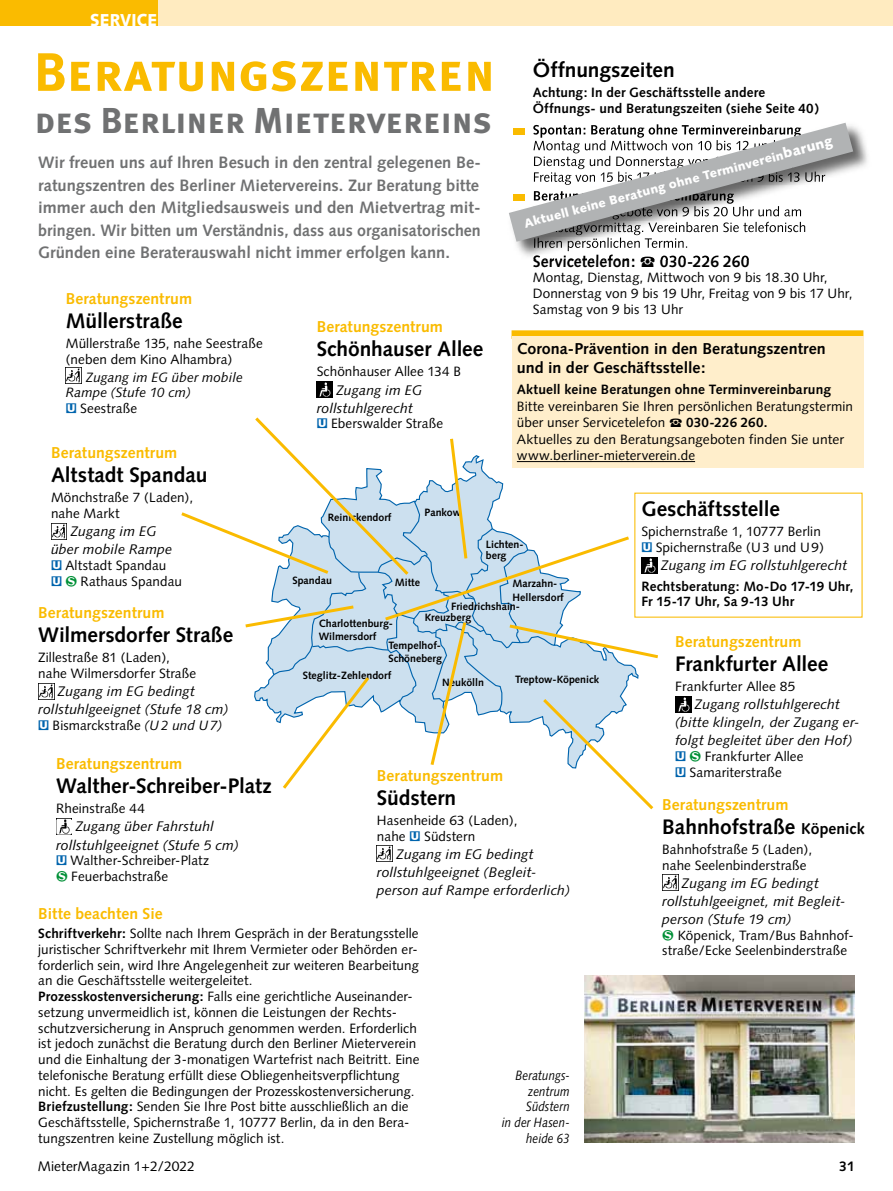
<style>
.page{position:relative;width:893px;height:1191px;background:#fff}
.page>*{position:absolute;margin:0;border:0;box-sizing:border-box;transform-origin:0 0}
.t1{font:54px "Meta Plus Bold Caps";color:#fabb00}
.t2{font:36px "Meta Plus Bold Caps";color:#707172}
.t3{font:700 21px "Syntax";color:#000}
.t4{font:900 17.25px "Syntax";letter-spacing:.015em;color:#fff;scale:.9 1}
.t5{font:700 16.5px/22.5px "Syntax";color:#707172;text-align:justify}
.t6{font:700 15.75px "Syntax";letter-spacing:.005em;color:#fabb00}
.t7{font:700 15.75px/19.5px "Syntax";letter-spacing:.005em;color:#000}
.t8{font:italic 13.8px/18px "Syntax";letter-spacing:.005em;color:#000}
.t9{font:13.8px "Syntax";letter-spacing:.005em;color:#000}
.t10{font:700 13.8px "Syntax";color:#000}
.t11{font:13.5px/15.8px "Syntax";letter-spacing:.005em;color:#000}
.t12{font:700 13.5px/15.8px "Syntax";letter-spacing:.01em;color:#000}
.t13{font:italic 13.5px/15.8px "Syntax";letter-spacing:.01em;color:#000}
.t14{font:italic 13.5px/15.8px "Syntax";letter-spacing:.01em;color:#000;text-align:right;scale:.85 1}
.t15{font:900 12.45px "Syntax";color:#fff}
.t16{font:700 10.65px/13.6px "Syntax";color:#000}
.s1{font-size:14.25px}
.s2{font-family:"European Pi Three";font-weight:400}
.s3{font-family:"Bundesbahn Pi Two";font-style:normal;color:#0064ad}
.s4{font-style:normal}
.s5{font-family:"Bundesbahn Pi Two";color:#0064ad}
.s6{font-family:"European Pi Three"}
.s7{font-weight:700}
.s8{font-family:"Bundesbahn Pi Two";color:#009037}
.s9{font-style:italic}
.s10{font-size:15.75px}
</style>
<div class="page">
<div style="left:0;top:0;width:893px;height:26px;background:#ffebc0"></div>
<img style="left:377px;top:846px;width:16px;height:16px">
<img style="left:56px;top:818px;width:16px;height:16px">
<img style="left:38px;top:683px;width:16px;height:16px">
<img style="left:51px;top:523px;width:16px;height:16px">
<div style="left:0;top:0;width:157px;height:26px;background:#fabb00"></div>
<img style="left:66px;top:368px;width:16px;height:16px">
<img style="left:584px;top:975px;width:271px;height:167px">
<img style="left:662px;top:875px;width:16px;height:16px">
<img style="left:675px;top:696px;width:16px;height:16px">
<img style="left:317px;top:382px;width:16px;height:16px">
<svg style="left:181px;top:417px;width:480px;height:393px"></svg>
<div style="left:512px;top:330px;width:351px;height:9px;background:#fabb00"></div>
<div style="left:512px;top:336px;width:351px;height:131px;background:#ffeecb"></div>
<hr style="left:517px;top:461px;width:178px;height:1px;background:#000">
<img style="left:533px;top:255px;width:102px;height:4px">
<svg style="left:641px;top:257px;width:14px;height:2px"></svg>
<img style="left:660px;top:256px;width:59px;height:3px">
<img style="left:723px;top:256px;width:26px;height:3px">
<img style="left:516px;top:126px;width:351px;height:129px">
<img style="left:534px;top:242px;width:153px;height:9px">
<svg style="left:509px;top:123px;width:344px;height:119px"></svg>
<p class="t4" style="left:90px;top:9px;width:76px">SERVICE</p>
<h1 class="t1" style="left:34px;top:41px;width:463px">Beratungszentren</h1>
<h2 class="t2" style="left:35px;top:99px;width:459px">des Berliner Mietervereins</h2>
<p class="t5" style="left:38px;top:151px;width:444px">Wir freuen uns auf Ihren Besuch in den zentral gelegenen Be&shy;ratungszentren des Berliner Mietervereins. Zur Beratung bitte immer auch den Mitgliedsausweis und den Mietvertrag mit&shy;bringen. Wir bitten um Verständnis, dass aus organisatorischen Gründen eine Beraterauswahl nicht immer erfolgen kann.</p>
<h3 class="t3" style="left:533px;top:57px;width:143px">Öffnungszeiten</h3>
<p class="t12" style="left:533px;top:84px;width:287px">Achtung: In der Geschäftsstelle andere<br>Öffnungs- und Beratungszeiten (siehe Seite 40)</p>
<p class="t15" style="left:522px;top:217px;width:320px;rotate:-15deg">AKTUELL KEINE BERATUNG OHNE TERMINVEREIN<span class="s1">BARUNG</span></p>
<p class="t7" style="left:533px;top:251px;width:218px">Servicetelefon: <span class="s2">S</span> 030-226 260</p>
<p class="t11" style="left:533px;top:270px;width:321px">Montag, Dienstag, Mittwoch von 9 bis 18.30 Uhr,<br>Donnerstag von 9 bis 19 Uhr, Freitag von 9 bis 17 Uhr,<br>Samstag von 9 bis 13 Uhr</p>
<p class="t6" style="left:66px;top:289px;width:128px">Beratungszentrum</p>
<h3 class="t3" style="left:66px;top:308px;width:118px">Müllerstraße</h3>
<p class="t11" style="left:66px;top:335px;width:199px">Müllerstraße 135, nahe Seestraße (neben dem Kino Alhambra)</p>
<p class="t13" style="left:66px;top:369px;width:178px;text-indent:20px">Zugang im EG über mobile<br>Rampe (Stufe 10 cm)<br><span class="s3">U</span> <span class="s4">Seestraße</span></p>
<p class="t6" style="left:317px;top:318px;width:128px">Beratungszentrum</p>
<h3 class="t3" style="left:317px;top:337px;width:168px">Schönhauser Allee</h3>
<p class="t11" style="left:317px;top:364px;width:146px">Schönhauser Allee 134 B</p>
<p class="t8" style="left:317px;top:381px;width:107px;text-indent:19px">Zugang im EG rollstuhlgerecht</p>
<p class="t11" style="left:317px;top:416px;width:128px"><span class="s5">U</span> Eberswalder Straße</p>
<p class="t7" style="left:517px;top:338px;width:310px">Corona-Prävention in den Beratungszentren und in der Geschäftsstelle:</p>
<p class="t12" style="left:517px;top:382px;width:316px">Aktuell keine Beratungen ohne Terminvereinbarung</p>
<p class="t11" style="left:517px;top:398px;width:338px;line-height:16.5px">Bitte vereinbaren Sie Ihren persönlichen Beratungstermin über unser Servicetelefon <span class="s6">S</span> <span class="s7">030-226 260.<br></span>Aktuelles zu den Beratungsangeboten finden Sie unter www.berliner-mieterverein.de</p>
<p class="t6" style="left:51px;top:443px;width:128px">Beratungszentrum</p>
<h3 class="t3" style="left:51px;top:463px;width:158px">Altstadt Spandau</h3>
<p class="t11" style="left:51px;top:490px;width:144px">Mönchstraße 7 (Laden), nahe Markt</p>
<p class="t8" style="left:51px;top:522px;width:123px;text-align:center">Zugang im EG<br>über mobile Rampe</p>
<p class="t11" style="left:51px;top:557px;width:133px"><span class="s5">U</span> Altstadt Spandau<br><span class="s5">U</span> <span class="s8">I</span> Rathaus Spandau</p>
<h3 class="t3" style="left:641px;top:497px;width:140px">Geschäftsstelle</h3>
<p class="t11" style="left:641px;top:524px;width:184px">Spichernstraße 1, 10777 Berlin<br><span class="s5">U</span> Spichernstraße (U 3 und U 9)</p>
<p class="t8" style="left:661px;top:556px;width:188px">Zugang im EG rollstuhlgerecht</p>
<p class="t12" style="left:641px;top:578px;width:214px">Rechtsberatung: Mo-Do 17-19 Uhr,<br>Fr 15-17 Uhr, Sa 9-13 Uhr</p>
<p class="t16" style="left:425px;top:506px;width:38px">Pankow</p>
<p class="t16" style="left:328px;top:510px;width:65px">Reinickendorf</p>
<p class="t16" style="left:486px;top:539px;width:39px;line-height:10.6px">Lichten&shy;berg</p>
<p class="t16" style="left:513px;top:577px;width:53px">Marzahn-<br>Hellersdorf</p>
<p class="t16" style="left:292px;top:574px;width:41px">Spandau</p>
<p class="t16" style="left:395px;top:575px;width:27px">Mitte</p>
<p class="t16" style="left:425px;top:601px;width:97px;line-height:10.8px;text-indent:26px">Friedrichshain-<br>Kreuzberg</p>
<p class="t16" style="left:388px;top:638px;width:55px">Tempelhof-<br>Schöneberg</p>
<p class="t6" style="left:38px;top:603px;width:128px">Beratungszentrum</p>
<h3 class="t3" style="left:38px;top:622px;width:196px">Wilmersdorfer Straße</h3>
<p class="t11" style="left:38px;top:649px;width:160px">Zillestraße 81 (Laden), nahe Wilmersdorfer Straße</p>
<p class="t8" style="left:38px;top:682px;width:192px;text-indent:19px">Zugang im EG bedingt rollstuhlgeeignet (Stufe 18 cm)</p>
<p class="t11" style="left:38px;top:717px;width:186px"><span class="s5">U</span> Bismarckstraße <span class="s9">(U 2 und U 7)</span></p>
<p class="t16" style="left:319px;top:616px;width:76px">Charlottenburg-<br>Wilmersdorf</p>
<p class="t6" style="left:675px;top:632px;width:128px">Beratungszentrum</p>
<h3 class="t3" style="left:675px;top:651px;width:155px">Frankfurter Allee</h3>
<p class="t11" style="left:675px;top:678px;width:122px">Frankfurter Allee 85</p>
<p class="t8" style="left:675px;top:695px;width:186px;text-align:center">Zugang rollstuhlgerecht<br>(bitte klingeln, der Zugang er&shy;folgt begleitet über den Hof)</p>
<p class="t11" style="left:675px;top:748px;width:130px"><span class="s5">U</span> <span class="s8">I</span> Frankfurter Allee<br><span class="s5">U</span> Samariterstraße</p>
<p class="t16" style="left:303px;top:669px;width:90px">Steglitz-Zehlendorf</p>
<p class="t16" style="left:442px;top:675px;width:43px">Neukölln</p>
<p class="t16" style="left:515px;top:672px;width:85px">Treptow-Köpenick</p>
<p class="t6" style="left:56px;top:754px;width:128px">Beratungszentrum</p>
<h3 class="t3" style="left:56px;top:774px;width:217px">Walther-Schreiber-Platz</h3>
<p class="t11" style="left:56px;top:801px;width:90px">Rheinstraße 44</p>
<p class="t8" style="left:56px;top:817px;width:184px;text-align:center">Zugang über Fahrstuhl rollstuhlgeeignet (Stufe 5 cm)</p>
<p class="t11" style="left:56px;top:852px;width:154px"><span class="s5">U</span> Walther-Schreiber-Platz<br><span class="s8">I</span> Feuerbachstraße</p>
<p class="t6" style="left:377px;top:766px;width:128px">Beratungszentrum</p>
<h3 class="t3" style="left:377px;top:785px;width:81px">Südstern</h3>
<p class="t11" style="left:377px;top:812px;width:142px">Hasenheide 63 (Laden), nahe <span class="s5">U</span> Südstern</p>
<p class="t8" style="left:377px;top:845px;width:195px;text-indent:19px">Zugang im EG bedingt rollstuhlgeeignet (Begleit&shy;person auf Rampe erforderlich)</p>
<p class="t6" style="left:662px;top:795px;width:128px">Beratungszentrum</p>
<h3 class="t3" style="left:662px;top:814px;width:204px">Bahnhofstraße <span class="s10">Köpenick</span></h3>
<p class="t11" style="left:662px;top:841px;width:151px">Bahnhofstraße 5 (Laden), nahe Seelenbinderstraße</p>
<p class="t8" style="left:662px;top:874px;width:185px;text-indent:19px">Zugang im EG bedingt rollstuhlgeeignet, mit Begleit&shy;person (Stufe 19 cm)</p>
<p class="t11" style="left:662px;top:927px;width:193px"><span class="s8">I</span> Köpenick, Tram/Bus Bahnhof&shy;straße/Ecke Seelenbinderstraße</p>
<p class="t6" style="left:38px;top:904px;width:126px">Bitte beachten Sie</p>
<p class="t11" style="left:38px;top:925px;width:383px"><span class="s7">Schriftverkehr:</span> Sollte nach Ihrem Gespräch in der Beratungsstelle juristischer Schriftverkehr mit Ihrem Vermieter oder Behörden er&shy;forderlich sein, wird Ihre Angelegenheit zur weiteren Bearbeitung an die Geschäftsstelle weitergeleitet.<br><span class="s7">Prozesskostenversicherung:</span> Falls eine gerichtliche Auseinander&shy;setzung unvermeidlich ist, können die Leistungen der Rechts&shy;schutzversicherung in Anspruch genommen werden. Erforderlich ist jedoch zunächst die Beratung durch den Berliner Mieterverein und die Einhaltung der 3-monatigen Wartefrist nach Beitritt. Eine telefonische Beratung erfüllt diese Obliegenheitsverpflichtung nicht. Es gelten die Bedingungen der Prozesskostenversicherung.<br><span class="s7">Briefzustellung:</span> Senden Sie Ihre Post bitte ausschließlich an die Geschäftsstelle, Spichernstraße 1, 10777 Berlin, da in den Bera&shy;tungszentren keine Zustellung möglich ist.</p>
<p class="t14" style="left:502px;top:1067px;width:82px">Beratungs&shy;zentrum<br>Südstern<br>in der Hasen&shy;heide 63</p>
<p class="t9" style="left:38px;top:1157px;width:159px">MieterMagazin 1+2/2022</p>
<p class="t10" style="left:839px;top:1158px;width:17px">31</p>
</div>
